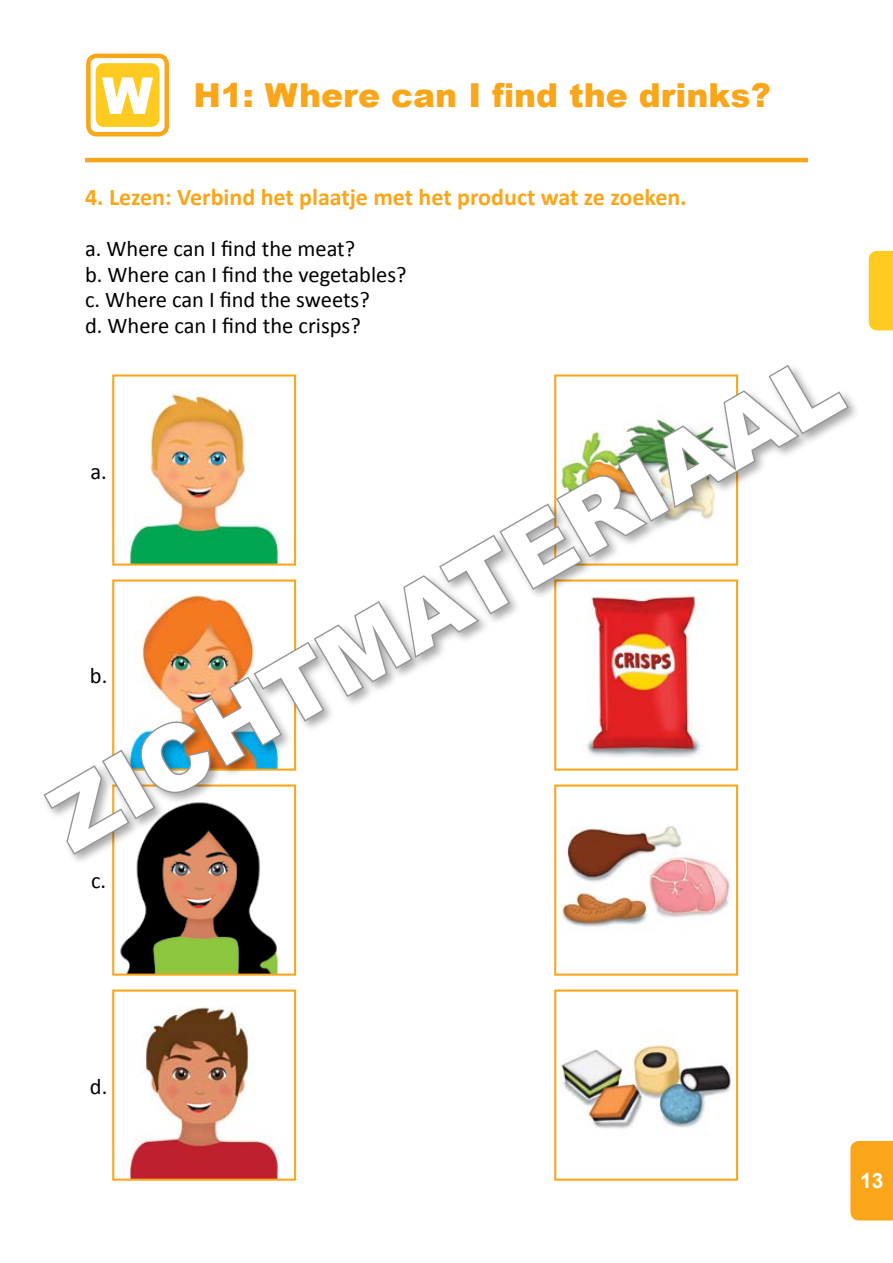
<style>
.page{position:relative;width:893px;height:1263px;background:#fff}
.page>*{position:absolute;margin:0;border:0;box-sizing:border-box;transform-origin:0 0}
.t1{font:900 90.15px "Arial";color:#fff}
.t2{font:900 33px "Arial";color:#faa61a}
.t3{font:700 24px "Calibri";color:#faa61a}
.t4{font:22.5px/25.5px "Calibri";color:#000}
.t5{font:700 21px "Arial";color:#fff}
.s1{font-size:51px;color:#fff}
</style>
<div class="page">
<div style="left:850px;top:1167px;width:43px;height:53px;background:#faa61a"></div>
<div style="left:86px;top:54px;width:83px;height:82px;border:4px solid #faa61a;border-radius:9px"></div>
<div style="left:96px;top:63px;width:63px;height:64px;background:#ffcb20;border-radius:9px"></div>
<hr style="left:85px;top:158px;width:723px;height:4px;background:#faa61a">
<div style="left:869px;top:251px;width:24px;height:79px;background:#ffcb20"></div>
<div style="left:129px;top:1167px;width:150px;height:11px;background:#c01f2f"></div>
<div style="left:40px;top:361px;width:853px;height:806px;background:#000;opacity:.35"></div>
<svg style="left:42px;top:363px;width:809px;height:494px"></svg>
<h2 class="t2" style="left:102px;top:71px;width:670px"><span class="s1">W</span> H1: Where can I find the drinks?</h2>
<p class="t3" style="left:85px;top:182px;width:603px">4. Lezen: Verbind het plaatje met het product wat ze zoeken.</p>
<p class="t4" style="left:85px;top:235px;width:323px">a. Where can I find the meat?<br>b. Where can I find the vegetables? c. Where can I find the sweets?<br>d. Where can I find the crisps?</p>
<h1 class="t1" style="left:24px;top:769px;width:897px;rotate:-30deg">Zichtmateriaal</h1>
<p class="t4" style="left:90px;top:457px;width:18px">a.</p>
<p class="t4" style="left:90px;top:662px;width:19px">b.</p>
<p class="t4" style="left:91px;top:867px;width:17px">c.</p>
<p class="t4" style="left:90px;top:1072px;width:19px">d.</p>
<p class="t5" style="left:860px;top:1167px;width:25px">13</p>
</div>
